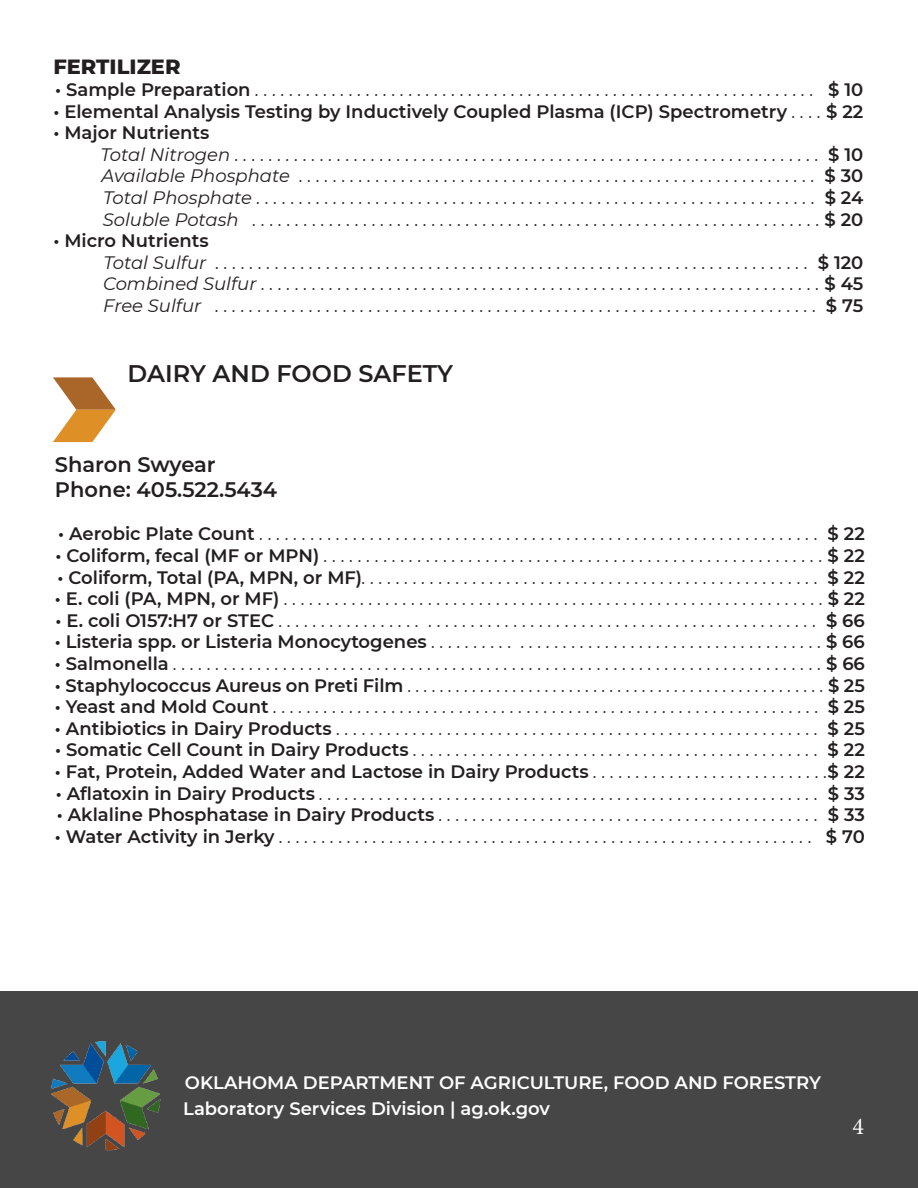
<style>
.page{position:relative;width:918px;height:1188px;background:#fff}
.page>*{position:absolute;margin:0;border:0;box-sizing:border-box;transform-origin:0 0}
.t1{font:600 24px "Montserrat";color:#231f20}
.t2{font:24px "Minion Pro";color:#fff}
.t3{font:600 21px "Montserrat";color:#231f20}
.t4{font:800 21px "Montserrat";color:#231f20}
.t5{font:italic 18px "Montserrat";color:#231f20}
.t6{font:600 18px "Montserrat";color:#231f20}
.t7{font:600 18px "Montserrat";color:#fff}
.s1{font-weight:600;font-style:normal}
.s2{font-weight:400;font-style:italic}
</style>
<div class="page">
<div style="left:0;top:992px;width:918px;height:196px;background:#464646"></div>
<svg style="left:53px;top:377px;width:63px;height:65px"></svg>
<img style="left:51px;top:1041px;width:110px;height:110px">
<p class="t4" style="left:53px;top:51px;width:129px">FERTILIZER</p>
<p class="t5" style="left:55px;top:77px;width:810px"><span class="s1">• Sample Preparation</span> . . . . . . . . . . . . . . . . . . . . . . . . . . . . . . . . . . . . . . . . . . . . . . . . . . . . . . . . . . . . . . . . . . <span class="s1">$ 10</span></p>
<p class="t6" style="left:53px;top:98px;width:812px">• Elemental Analysis Testing by Inductively Coupled Plasma (ICP) Spectrometry <span class="s2">. . . .</span> $ 22</p>
<p class="t6" style="left:53px;top:120px;width:158px">• Major Nutrients</p>
<p class="t5" style="left:101px;top:142px;width:764px">Total Nitrogen . . . . . . . . . . . . . . . . . . . . . . . . . . . . . . . . . . . . . . . . . . . . . . . . . . . . . . . . . . . . . . . . . . . . . <span class="s1">$ 10</span></p>
<p class="t5" style="left:102px;top:164px;width:763px">Available Phosphate . . . . . . . . . . . . . . . . . . . . . . . . . . . . . . . . . . . . . . . . . . . . . . . . . . . . . . . . . . . . . <span class="s1">$ 30</span></p>
<p class="t5" style="left:103px;top:185px;width:762px">Total Phosphate . . . . . . . . . . . . . . . . . . . . . . . . . . . . . . . . . . . . . . . . . . . . . . . . . . . . . . . . . . . . . . . . . . <span class="s1">$ 24</span></p>
<p class="t5" style="left:103px;top:207px;width:762px">Soluble Potash . . . . . . . . . . . . . . . . . . . . . . . . . . . . . . . . . . . . . . . . . . . . . . . . . . . . . . . . . . . . . . . . . . . <span class="s1">$ 20</span></p>
<p class="t6" style="left:53px;top:228px;width:157px">• Micro Nutrients</p>
<p class="t5" style="left:104px;top:250px;width:761px">Total Sulfur . . . . . . . . . . . . . . . . . . . . . . . . . . . . . . . . . . . . . . . . . . . . . . . . . . . . . . . . . . . . . . . . . . . . . . <span class="s1">$ 120</span></p>
<p class="t5" style="left:103px;top:272px;width:762px">Combined Sulfur . . . . . . . . . . . . . . . . . . . . . . . . . . . . . . . . . . . . . . . . . . . . . . . . . . . . . . . . . . . . . . . . . . <span class="s1">$ 45</span></p>
<p class="t5" style="left:103px;top:293px;width:762px">Free Sulfur . . . . . . . . . . . . . . . . . . . . . . . . . . . . . . . . . . . . . . . . . . . . . . . . . . . . . . . . . . . . . . . . . . . . . . . <span class="s1">$ 75</span></p>
<p class="t1" style="left:128px;top:357px;width:327px">DAIRY AND FOOD SAFETY</p>
<p class="t3" style="left:55px;top:450px;width:162px">Sharon Swyear</p>
<p class="t3" style="left:55px;top:475px;width:224px">Phone: 405.522.5434</p>
<p class="t5" style="left:58px;top:522px;width:808px"><span class="s1">• Aerobic Plate Count</span> . . . . . . . . . . . . . . . . . . . . . . . . . . . . . . . . . . . . . . . . . . . . . . . . . . . . . . . . . . . . . . . . . . <span class="s1">$ 22</span></p>
<p class="t5" style="left:56px;top:543px;width:811px"><span class="s1">• Coliform, fecal (MF or MPN)</span> . . . . . . . . . . . . . . . . . . . . . . . . . . . . . . . . . . . . . . . . . . . . . . . . . . . . . . . . . . . <span class="s1">$ 22</span></p>
<p class="t5" style="left:57px;top:565px;width:809px"><span class="s1">• Coliform, Total (PA, MPN, or MF)</span>. . . . . . . . . . . . . . . . . . . . . . . . . . . . . . . . . . . . . . . . . . . . . . . . . . . . . . <span class="s1">$ 22</span></p>
<p class="t5" style="left:55px;top:586px;width:812px"><span class="s1">• E. coli (PA, MPN, or MF)</span> . . . . . . . . . . . . . . . . . . . . . . . . . . . . . . . . . . . . . . . . . . . . . . . . . . . . . . . . . . . . . . . . <span class="s1">$ 22</span></p>
<p class="t5" style="left:55px;top:608px;width:811px"><span class="s1">• E. coli O157:H7 or STEC</span> . . . . . . . . . . . . . . . . . . . . . . . . . . . . . . . . . . . . . . . . . . . . . . . . . . . . . . . . . . . . . . . <span class="s1">$ 66</span></p>
<p class="t5" style="left:55px;top:630px;width:812px"><span class="s1">• Listeria spp. or Listeria Monocytogenes</span> . . . . . . . . . . . . . . . . . . . . . . . . . . . . . . . . . . . . . . . . . . . . . . <span class="s1">$ 66</span></p>
<p class="t5" style="left:55px;top:651px;width:812px"><span class="s1">• Salmonella</span> . . . . . . . . . . . . . . . . . . . . . . . . . . . . . . . . . . . . . . . . . . . . . . . . . . . . . . . . . . . . . . . . . . . . . . . . . . . . . <span class="s1">$ 66</span></p>
<p class="t5" style="left:55px;top:673px;width:811px"><span class="s1">• Staphylococcus Aureus on Preti Film</span> . . . . . . . . . . . . . . . . . . . . . . . . . . . . . . . . . . . . . . . . . . . . . . . . . . . . <span class="s1">$ 25</span></p>
<p class="t5" style="left:55px;top:694px;width:811px"><span class="s1">• Yeast and Mold Count</span> . . . . . . . . . . . . . . . . . . . . . . . . . . . . . . . . . . . . . . . . . . . . . . . . . . . . . . . . . . . . . . . . . <span class="s1">$ 25</span></p>
<p class="t5" style="left:55px;top:716px;width:812px"><span class="s1">• Antibiotics in Dairy Products</span> . . . . . . . . . . . . . . . . . . . . . . . . . . . . . . . . . . . . . . . . . . . . . . . . . . . . . . . . . <span class="s1">$ 25</span></p>
<p class="t5" style="left:55px;top:738px;width:811px"><span class="s1">• Somatic Cell Count in Dairy Products</span> . . . . . . . . . . . . . . . . . . . . . . . . . . . . . . . . . . . . . . . . . . . . . . . . <span class="s1">$ 22</span></p>
<p class="t6" style="left:55px;top:759px;width:812px">• Fat, Protein, Added Water and Lactose in Dairy Products <span class="s2">. . . . . . . . . . . . . . . . . . . . . . . . . . . .</span>$ 22</p>
<p class="t5" style="left:56px;top:781px;width:811px"><span class="s1">• Aflatoxin in Dairy Products</span> . . . . . . . . . . . . . . . . . . . . . . . . . . . . . . . . . . . . . . . . . . . . . . . . . . . . . . . . . . . <span class="s1">$ 33</span></p>
<p class="t5" style="left:57px;top:802px;width:810px"><span class="s1">• Aklaline Phosphatase in Dairy Products</span> . . . . . . . . . . . . . . . . . . . . . . . . . . . . . . . . . . . . . . . . . . . . . <span class="s1">$ 33</span></p>
<p class="t5" style="left:55px;top:824px;width:812px"><span class="s1">• Water Activity in Jerky</span> . . . . . . . . . . . . . . . . . . . . . . . . . . . . . . . . . . . . . . . . . . . . . . . . . . . . . . . . . . . . . . . <span class="s1">$ 70</span></p>
<p class="t7" style="left:185px;top:1070px;width:638px">OKLAHOMA DEPARTMENT OF AGRICULTURE, FOOD AND FORESTRY</p>
<p class="t7" style="left:183px;top:1095px;width:368px">Laboratory Services Division | ag.ok.gov</p>
<p class="t2" style="left:852px;top:1110px;width:13px">4</p>
</div>
